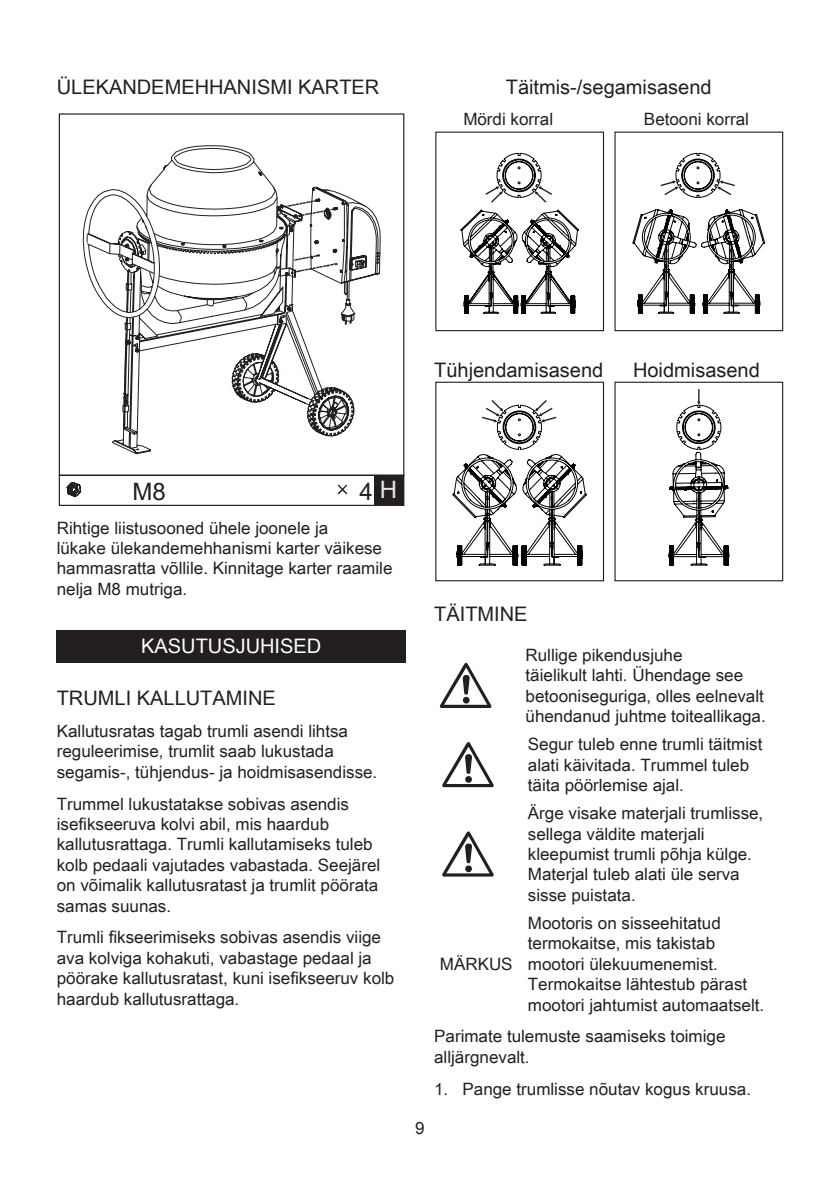
<style>
.page{position:relative;width:840px;height:1191px;background:#fff}
.page>*{position:absolute;margin:0;border:0;box-sizing:border-box;transform-origin:0 0}
.t1{font:24px "Arial";color:#231f20}
.Pealkiri_03{font:20px "Arial Unicode MS";color:#231f20}
.Paragraph_Style_1{font:20px "Arial Unicode MS";color:#231f20}
.text_02{font:20px "Arial Unicode MS";color:#231f20}
.Pealkiri_01{font:20px "Arial Unicode MS";color:#fff}
.text_02-2{font:17px/20.4px "Arial Unicode MS";color:#231f20}
.numbers_01{font:17px "Arial Unicode MS";color:#231f20}
.s1{color:#e6e7e9}
</style>
<div class="page">
<div style="left:57px;top:630px;width:348px;height:32px;background:#231f20"></div>
<svg style="left:439px;top:662px;width:52px;height:46px"></svg>
<div style="left:462px;top:697px;width:7px;height:6px;background:#231f20;border-radius:50%"></div>
<svg style="left:442px;top:742px;width:52px;height:45px"></svg>
<svg style="left:442px;top:831px;width:52px;height:45px"></svg>
<div style="left:465px;top:865px;width:6px;height:7px;background:#231f20;border-radius:50%"></div>
<svg style="left:58px;top:113px;width:347px;height:393px"></svg>
<div style="left:374px;top:476px;width:29px;height:29px;background:#231f20"></div>
<svg style="left:337px;top:484px;width:10px;height:10px"></svg>
<svg style="left:67px;top:482px;width:14px;height:15px"></svg>
<svg style="left:82px;top:186px;width:299px;height:269px"></svg>
<svg style="left:86px;top:209px;width:211px;height:246px"></svg>
<svg style="left:120px;top:147px;width:246px;height:307px"></svg>
<svg style="left:122px;top:164px;width:260px;height:284px"></svg>
<svg style="left:460px;top:153px;width:119px;height:161px"></svg>
<svg style="left:632px;top:153px;width:133px;height:161px"></svg>
<div style="left:435px;top:382px;width:168px;height:199px;border:1px solid #231f20"></div>
<svg style="left:452px;top:400px;width:134px;height:166px"></svg>
<div style="left:614px;top:382px;width:168px;height:199px;border:1px solid #231f20"></div>
<svg style="left:668px;top:389px;width:61px;height:177px"></svg>
<p class="Pealkiri_03" style="left:57px;top:72px;width:324px">ÜLEKANDEMEHHANISMI KARTER</p>
<p class="text_02" style="left:505px;top:72px;width:207px">Täitmis-/segamisasend</p>
<p class="text_02-2" style="left:463px;top:109px;width:91px">Mördi korral</p>
<p class="text_02-2" style="left:643px;top:109px;width:106px">Betooni korral</p>
<p class="Paragraph_Style_1" style="left:434px;top:355px;width:170px">Tühjendamisasend</p>
<p class="Paragraph_Style_1" style="left:632px;top:355px;width:128px">Hoidmisasend</p>
<h1 class="t1" style="left:132px;top:475px;width:35px">M8</h1>
<h1 class="t1" style="left:359px;top:475px;width:39px">4 <span class="s1">H</span></h1>
<p class="text_02-2" style="left:57px;top:517px;width:337px">Rihtige liistusooned ühele joonele ja<br>lükake ülekandemehhanismi karter väikese hammasratta võllile. Kinnitage karter raamile nelja M8 mutriga.</p>
<p class="Pealkiri_01" style="left:141px;top:631px;width:182px">KASUTUSJUHISED</p>
<p class="Pealkiri_03" style="left:57px;top:683px;width:220px">TRUMLI KALLUTAMINE</p>
<p class="text_02-2" style="left:57px;top:720px;width:322px">Kallutusratas tagab trumli asendi lihtsa reguleerimise, trumlit saab lukustada segamis-, tühjendus- ja hoidmisasendisse.</p>
<p class="text_02-2" style="left:57px;top:793px;width:325px">Trummel lukustatakse sobivas asendis isefikseeruva kolvi abil, mis haardub kallutusrattaga. Trumli kallutamiseks tuleb kolb pedaali vajutades vabastada. Seejärel on võimalik kallutusratast ja trumlit pöörata samas suunas.</p>
<p class="text_02-2" style="left:57px;top:926px;width:339px">Trumli fikseerimiseks sobivas asendis viige ava kolviga kohakuti, vabastage pedaal ja pöörake kallutusratast, kuni isefikseeruv kolb haardub kallutusrattaga.</p>
<p class="text_02-2" style="left:415px;top:1117px;width:11px">9</p>
<p class="Pealkiri_03" style="left:434px;top:600px;width:95px">TÄITMINE</p>
<p class="text_02-2" style="left:525px;top:644px;width:242px">Rullige pikendusjuhe<br>täielikult lahti. Ühendage see betooniseguriga, olles eelnevalt ühendanud juhtme toiteallikaga.</p>
<p class="text_02-2" style="left:527px;top:733px;width:236px">Segur tuleb enne trumli täitmist alati käivitada. Trummel tuleb täita pöörlemise ajal.</p>
<p class="text_02-2" style="left:527px;top:802px;width:237px">Ärge visake materjali trumlisse, sellega väldite materjali kleepumist trumli põhja külge.<br>Materjal tuleb alati üle serva sisse puistata.</p>
<p class="text_02-2" style="left:527px;top:912px;width:238px">Mootoris on sisseehitatud termokaitse, mis takistab mootori ülekuumenemist.<br>Termokaitse lähtestub pärast mootori jahtumist automaatselt.</p>
<p class="text_02-2" style="left:434px;top:1026px;width:292px">Parimate tulemuste saamiseks toimige alljärgnevalt.</p>
<p class="numbers_01" style="left:434px;top:1076px;width:318px">1. Pange trumlisse nõutav kogus kruusa.</p>
<p class="text_02-2" style="left:439px;top:953px;width:74px">MÄRKUS</p>
</div>
